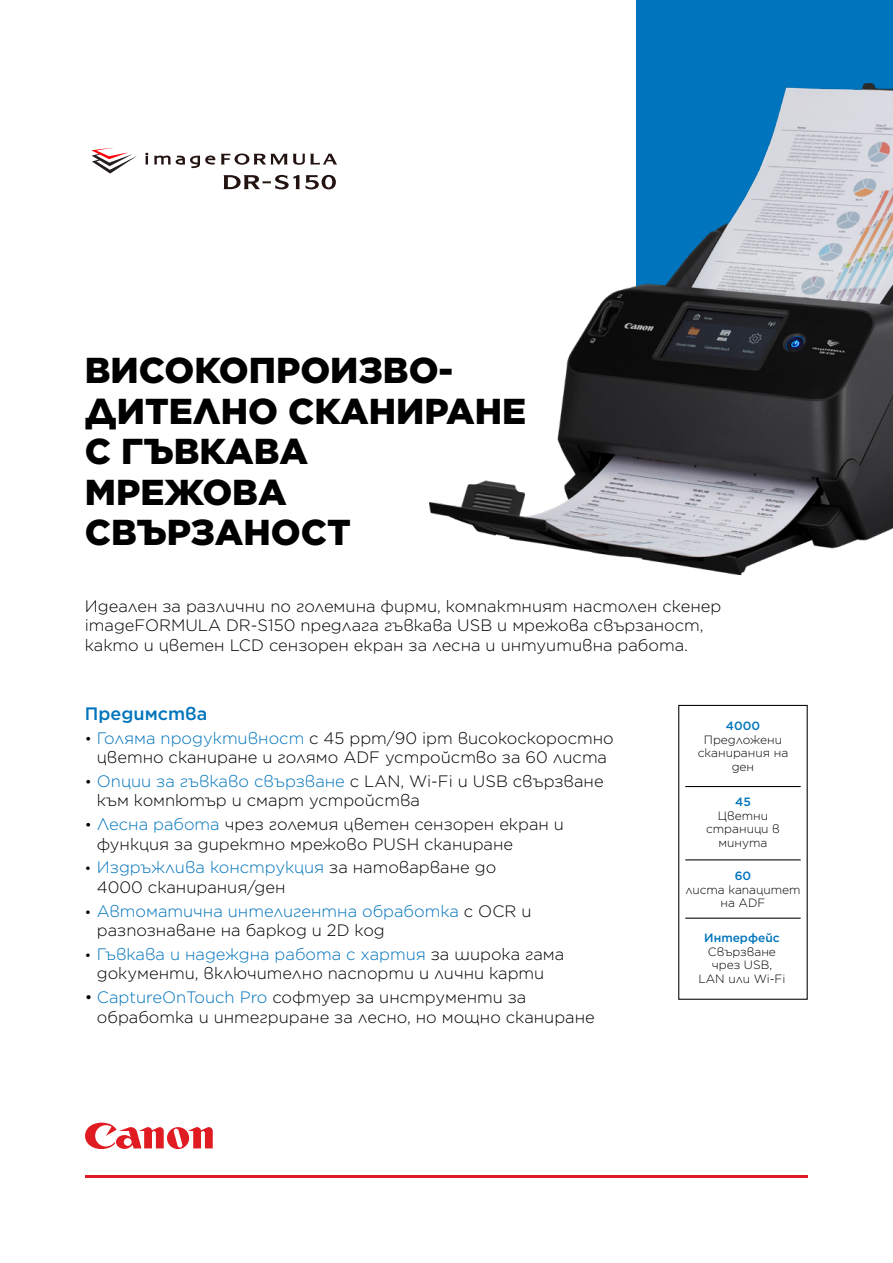
<style>
.page{position:relative;width:893px;height:1263px;background:#fff}
.page>*{position:absolute;margin:0;border:0;box-sizing:border-box;transform-origin:0 0}
.t1{font:900 36px/40.5px "Gotham";color:#000}
.t2{font:500 18px "Gotham";color:#0074bc}
.t3{font:300 16.5px/19.5px "Gotham";color:#000}
.t4{font:300 16.5px/19.5px "Gotham";color:#0074bc}
.t5{font:300 12px/13.5px "Gotham";color:#000;text-align:center}
.t6{font:500 12px "Gotham";color:#0074bc}
.s1{font-size:15px}
.s2{color:#0074bc}
.s3{font-weight:400;font-size:13.5px}
.s4{font-weight:400;font-size:13.5px;color:#000}
.s5{color:#000}
</style>
<div class="page">
<svg style="left:85px;top:1122px;width:128px;height:28px"></svg>
<hr style="left:85px;top:1175px;width:723px;height:3px;background:#e11b22">
<hr style="left:685px;top:918px;width:116px;height:1px;background:#000">
<hr style="left:685px;top:859px;width:116px;height:1px;background:#000">
<hr style="left:685px;top:786px;width:116px;height:1px;background:#000">
<div style="left:678px;top:705px;width:130px;height:295px;border:1px solid #000"></div>
<div style="left:637px;top:0;width:256px;height:319px;background:#0074bc"></div>
<img style="left:430px;top:84px;width:463px;height:491px">
<svg style="left:92px;top:154px;width:45px;height:20px"></svg>
<svg style="left:145px;top:153px;width:3px;height:11px"></svg>
<svg style="left:154px;top:156px;width:61px;height:12px"></svg>
<svg style="left:221px;top:154px;width:116px;height:11px"></svg>
<svg style="left:223px;top:175px;width:77px;height:14px"></svg>
<svg style="left:306px;top:175px;width:30px;height:14px"></svg>
<h1 class="t1" style="left:85px;top:350px;width:443px">ВИСОКОПРОИЗВО-<br>ДИТЕЛНО СКАНИРАНЕ<br>С ГЪВКАВА<br>МРЕЖОВА<br>СВЪРЗАНОСТ</h1>
<p class="t3" style="left:85px;top:596px;width:638px">Идеален за различни по големина фирми, компактният настолен скенер imageFORMULA DR-S150 предлага гъвкава USB и мрежова свързаност, както и цветен LCD сензорен екран за лесна и интуитивна работа.</p>
<p class="t2" style="left:85px;top:702px;width:124px">Предимства</p>
<p class="t3" style="left:85px;top:728px;width:530px;text-align:center"><span class="s1">•</span> <span class="s2">Голяма продуктивност</span> с 45 ppm/90 ipm високоскоростно цветно сканиране и голямо ADF устройство за 60 листа</p>
<p class="t3" style="left:97px;top:771px;width:508px;text-indent:-12px"><span class="s1">•</span> <span class="s2">Опции за гъвкаво свързване</span> с LAN, Wi-Fi и USB свързване към компютър и смарт устройства</p>
<p class="t3" style="left:97px;top:814px;width:469px;text-indent:-12px"><span class="s1">•</span> <span class="s2">Лесна работа</span> чрез големия цветен сензорен екран и функция за директно мрежово PUSH сканиране</p>
<p class="t3" style="left:97px;top:857px;width:401px;text-indent:-12px"><span class="s3">•</span> <span class="s2">Издръжлива конструкция</span> за натоварване до<br>4000 сканирания/ден</p>
<p class="t4" style="left:97px;top:901px;width:436px;text-indent:-12px"><span class="s4">•</span> Автоматична интелигентна обработка <span class="s5">с OCR и разпознаване на баркод и 2D код</span></p>
<p class="t3" style="left:85px;top:944px;width:481px;text-align:center"><span class="s3">•</span> <span class="s2">Гъвкава и надеждна работа с хартия</span> за широка гама документи, включително паспорти и лични карти</p>
<p class="t3" style="left:97px;top:987px;width:499px;text-indent:-12px">• <span class="s2">CaptureOnTouch Pro</span> софтуер за инструменти за обработка и интегриране за лесно, но мощно сканиране</p>
<p class="t6" style="left:726px;top:718px;width:36px">4000</p>
<p class="t5" style="left:698px;top:732px;width:92px">Предложени сканирания на ден</p>
<p class="t6" style="left:735px;top:794px;width:17px">45</p>
<p class="t5" style="left:706px;top:808px;width:75px">Цветни страници в минута</p>
<p class="t6" style="left:735px;top:868px;width:18px">60</p>
<p class="t5" style="left:685px;top:882px;width:117px">листа капацитет на ADF</p>
<p class="t6" style="left:704px;top:930px;width:77px">Интерфейс</p>
<p class="t5" style="left:698px;top:944px;width:89px">Свързване чрез USB,<br>LAN или Wi-Fi</p>
</div>
